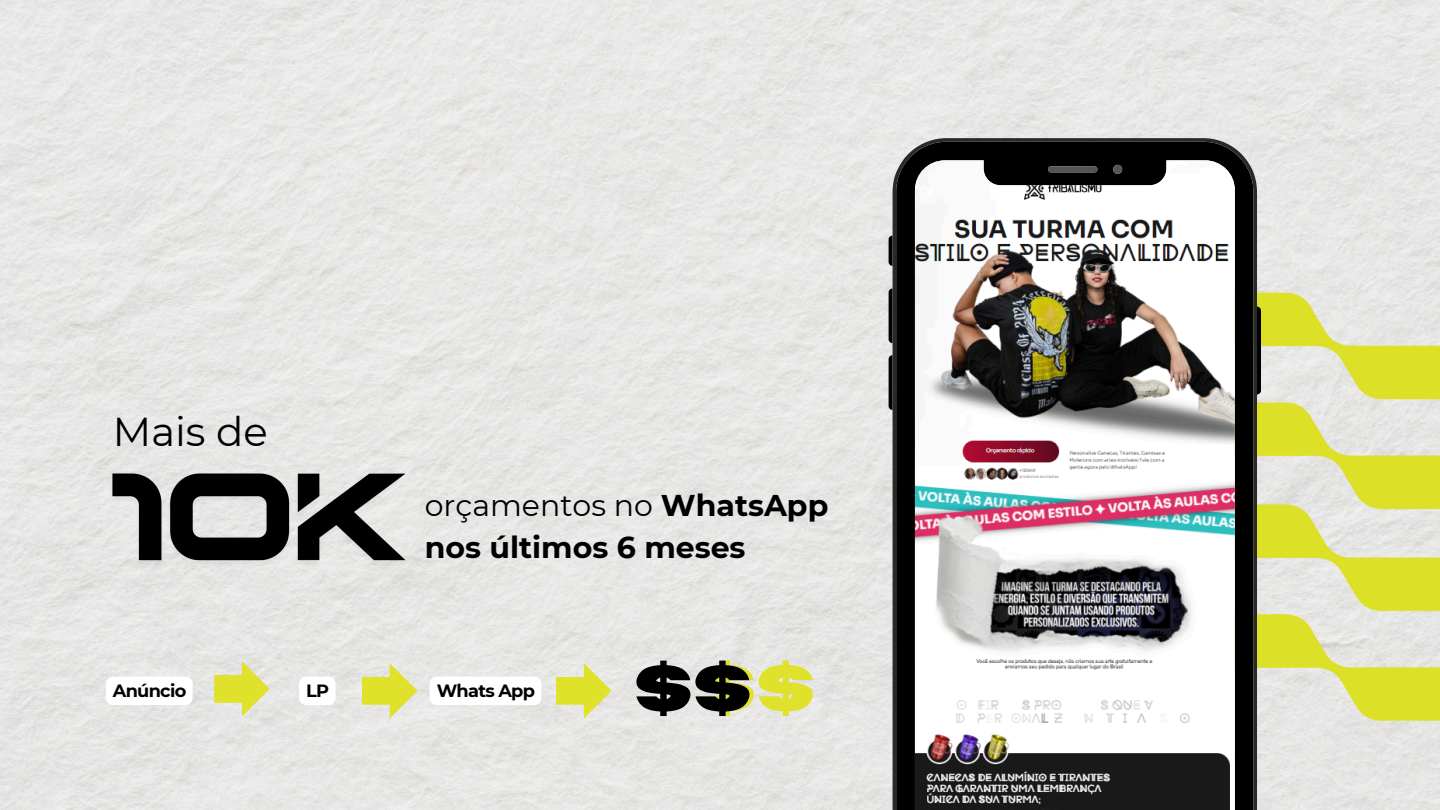
<style>
.page{position:relative;width:1440px;height:810px;background:#e8e7e6}
.page>*{position:absolute;margin:0;border:0;box-sizing:border-box;transform-origin:0 0}
.t1{font:700 63.7px "Horizon";color:#000}
.t2{font:40.3px "Montserrat";color:#000}
.t3{font:700 30px/41.9px "Montserrat";color:#000}
.t4{font:700 17.7px "Montserrat";letter-spacing:-.04em;color:#000}
.s1{font-weight:400}
.s2{color:#e0e12a}
</style>
<div class="page">
<img style="left:1257px;top:282px;width:183px;height:495px">
<svg style="left:106px;top:677px;width:87px;height:28px"></svg>
<div style="left:430px;top:677px;width:111px;height:28px;background:#fff;border-radius:7px"></div>
<svg style="left:214px;top:661px;width:56px;height:56px;background:#e2e288"></svg>
<svg style="left:362px;top:663px;width:55px;height:56px;background:#e3e387"></svg>
<img style="left:106px;top:468px;width:307px;height:117px">
<svg style="left:889px;top:236px;width:4px;height:30px"></svg>
<svg style="left:889px;top:289px;width:4px;height:54px"></svg>
<svg style="left:889px;top:355px;width:4px;height:55px"></svg>
<svg style="left:1257px;top:307px;width:4px;height:87px"></svg>
<svg style="left:893px;top:138px;width:364px;height:672px"></svg>
<svg style="left:299px;top:677px;width:37px;height:28px"></svg>
<svg style="left:556px;top:663px;width:56px;height:56px;background:#e3e389"></svg>
<p class="t2" style="left:113px;top:407px;width:156px">Mais de</p>
<p class="t3" style="left:425px;top:485px;width:405px"><span class="s1">orçamentos no</span> WhatsApp nos últimos 6 meses</p>
<h2 class="t4" style="left:113px;top:680px;width:75px">Anúncio</h2>
<h3 class="t4" style="left:437px;top:680px;width:100px">Whats App</h3>
<p class="t4" style="left:306px;top:680px;width:24px">LP</p>
<h4 class="t1" style="left:634px;top:657px;width:183px">$$<span class="s2">$</span></h4>
</div>
